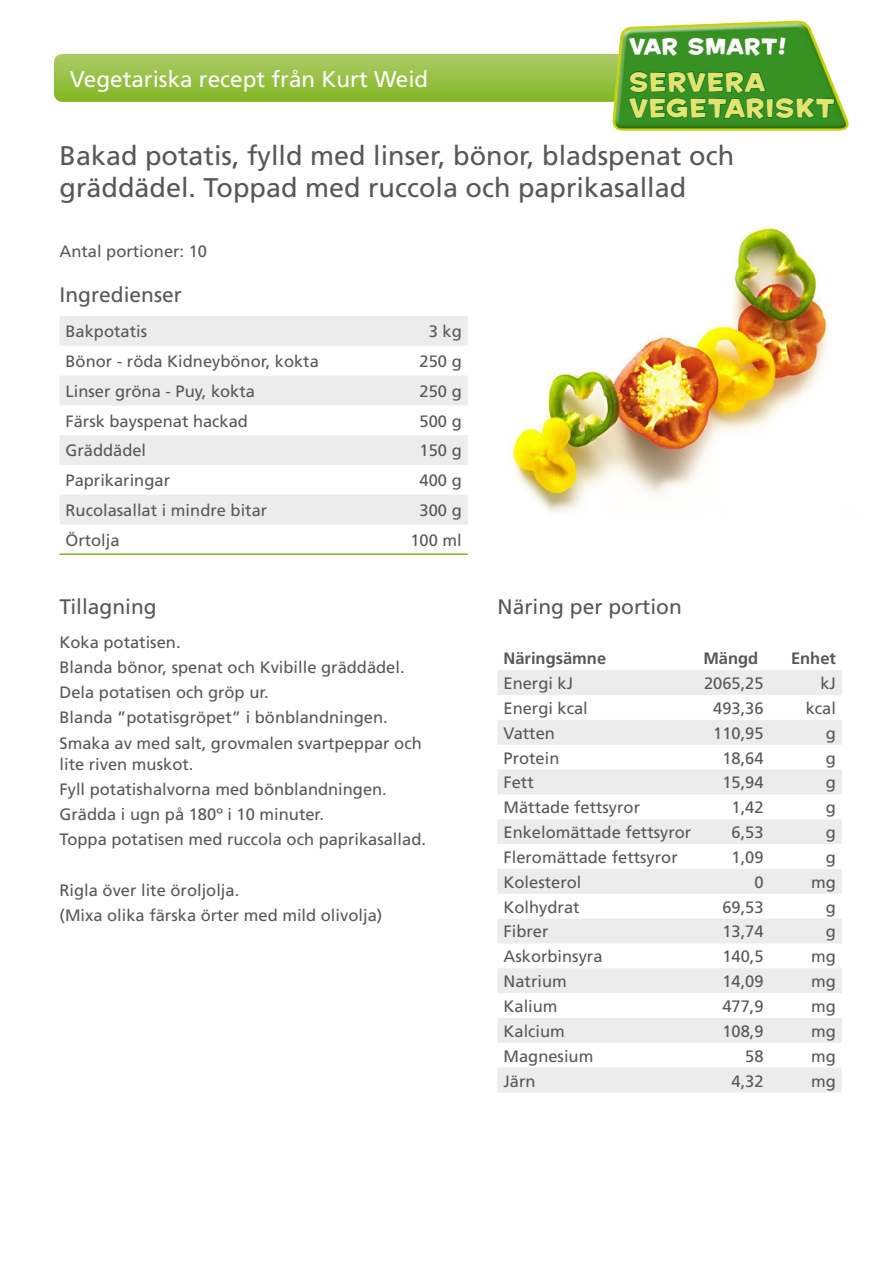
<style>
.page{position:relative;width:893px;height:1263px;background:#fff}
.page>*{position:absolute;margin:0;border:0;box-sizing:border-box;transform-origin:0 0}
.t1{font:27px/32.4px "Frutiger";color:#58585a}
.t2{font:25.05px/26.2px "House A Rama Kingpin";letter-spacing:.06em;color:#e3e36e}
.t3{font:22.5px "Frutiger";color:#fff}
.t4{font:21.3px "House A Rama Kingpin";letter-spacing:.05em;color:#fff}
.t5{font:21px "Frutiger";color:#58585a}
.t6{font:16.5px/25.2px "Frutiger";color:#58585a}
.t7{font:700 16.5px "Frutiger";color:#58585a}
</style>
<div class="page">
<img style="left:511px;top:225px;width:319px;height:287px">
<svg style="left:60px;top:316px;width:408px;height:208px;fill:#ececed"></svg>
<hr style="left:60px;top:553px;width:344px;height:2px;background:#80b71b">
<hr style="left:404px;top:553px;width:64px;height:2px;background:#80b71b">
<div style="left:54px;top:54px;width:758px;height:48px;background:linear-gradient(to bottom,#adcc6a,#83b723);border-radius:9px"></div>
<svg style="left:498px;top:670px;width:344px;height:422px;fill:#ececed"></svg>
<img style="left:612px;top:20px;width:237px;height:111px">
<svg style="left:627px;top:64px;width:208px;height:67px;background:#378d24"></svg>
<h3 class="t3" style="left:70px;top:66px;width:360px">Vegetariska recept från Kurt Weid</h3>
<p class="t4" style="left:629px;top:32px;width:158px">VAR SMART!</p>
<h2 class="t2" style="left:629px;top:68px;width:207px">SERVERA<br>VEGETARISKT</h2>
<h1 class="t1" style="left:60px;top:139px;width:676px">Bakad potatis, fylld med linser, bönor, bladspenat och gräddädel. Toppad med ruccola och paprikasallad</h1>
<p class="t6" style="left:60px;top:238px;width:149px">Antal portioner: 10</p>
<p class="t5" style="left:60px;top:282px;width:124px">Ingredienser</p>
<p class="t6" style="left:66px;top:319px;width:83px">Bakpotatis</p>
<p class="t6" style="left:429px;top:319px;width:35px">3 kg</p>
<p class="t6" style="left:66px;top:349px;width:255px">Bönor - röda Kidneybönor, kokta</p>
<p class="t6" style="left:420px;top:349px;width:44px">250 g</p>
<p class="t6" style="left:66px;top:378px;width:191px">Linser gröna - Puy, kokta</p>
<p class="t6" style="left:420px;top:378px;width:44px">250 g</p>
<p class="t6" style="left:66px;top:408px;width:184px">Färsk bayspenat hackad</p>
<p class="t6" style="left:420px;top:408px;width:44px">500 g</p>
<p class="t6" style="left:66px;top:438px;width:82px">Gräddädel</p>
<p class="t6" style="left:420px;top:438px;width:44px">150 g</p>
<p class="t6" style="left:66px;top:468px;width:106px">Paprikaringar</p>
<p class="t6" style="left:420px;top:468px;width:44px">400 g</p>
<p class="t6" style="left:66px;top:497px;width:203px">Rucolasallat i mindre bitar</p>
<p class="t6" style="left:420px;top:497px;width:44px">300 g</p>
<p class="t6" style="left:66px;top:527px;width:56px">Örtolja</p>
<p class="t6" style="left:410px;top:527px;width:53px">100 ml</p>
<p class="t5" style="left:60px;top:594px;width:99px">Tillagning</p>
<p class="t6" style="left:60px;top:629px;width:364px">Koka potatisen.<br>Blanda bönor, spenat och Kvibille gräddädel.<br>Dela potatisen och gröp ur.<br>Blanda ”potatisgröpet” i bönblandningen.<br>Smaka av med salt, grovmalen svartpeppar och</p>
<p class="t6" style="left:60px;top:751px;width:368px">lite riven muskot.<br>Fyll potatishalvorna med bönblandningen.<br>Grädda i ugn på 180º i 10 minuter.<br>Toppa potatisen med ruccola och paprikasallad.</p>
<p class="t6" style="left:60px;top:877px;width:324px">Rigla över lite öroljolja.<br>(Mixa olika färska örter med mild olivolja)</p>
<p class="t5" style="left:497px;top:594px;width:186px">Näring per portion</p>
<p class="t7" style="left:503px;top:649px;width:104px">Näringsämne</p>
<p class="t7" style="left:703px;top:649px;width:56px">Mängd</p>
<p class="t7" style="left:791px;top:649px;width:46px">Enhet</p>
<p class="t6" style="left:503px;top:670px;width:71px">Energi kJ</p>
<p class="t6" style="left:704px;top:670px;width:61px">2065,25</p>
<p class="t6" style="left:820px;top:670px;width:17px">kJ</p>
<p class="t6" style="left:503px;top:695px;width:86px">Energi kcal</p>
<p class="t6" style="left:713px;top:695px;width:52px">493,36</p>
<p class="t6" style="left:806px;top:695px;width:32px">kcal</p>
<p class="t6" style="left:503px;top:720px;width:53px">Vatten</p>
<p class="t6" style="left:713px;top:720px;width:52px">110,95</p>
<p class="t6" style="left:826px;top:720px;width:12px">g</p>
<p class="t6" style="left:503px;top:745px;width:57px">Protein</p>
<p class="t6" style="left:722px;top:745px;width:43px">18,64</p>
<p class="t6" style="left:826px;top:745px;width:12px">g</p>
<p class="t6" style="left:503px;top:770px;width:32px">Fett</p>
<p class="t6" style="left:722px;top:770px;width:43px">15,94</p>
<p class="t6" style="left:826px;top:770px;width:12px">g</p>
<p class="t6" style="left:503px;top:795px;width:138px">Mättade fettsyror</p>
<p class="t6" style="left:731px;top:795px;width:34px">1,42</p>
<p class="t6" style="left:826px;top:795px;width:12px">g</p>
<p class="t6" style="left:503px;top:820px;width:189px">Enkelomättade fettsyror</p>
<p class="t6" style="left:731px;top:820px;width:34px">6,53</p>
<p class="t6" style="left:826px;top:820px;width:12px">g</p>
<p class="t6" style="left:503px;top:844px;width:176px">Fleromättade fettsyror</p>
<p class="t6" style="left:731px;top:844px;width:34px">1,09</p>
<p class="t6" style="left:826px;top:844px;width:12px">g</p>
<p class="t6" style="left:503px;top:869px;width:79px">Kolesterol</p>
<p class="t6" style="left:754px;top:869px;width:11px">0</p>
<p class="t6" style="left:811px;top:869px;width:26px">mg</p>
<p class="t6" style="left:503px;top:894px;width:78px">Kolhydrat</p>
<p class="t6" style="left:722px;top:894px;width:43px">69,53</p>
<p class="t6" style="left:826px;top:894px;width:12px">g</p>
<p class="t6" style="left:503px;top:919px;width:46px">Fibrer</p>
<p class="t6" style="left:722px;top:919px;width:43px">13,74</p>
<p class="t6" style="left:826px;top:919px;width:12px">g</p>
<p class="t6" style="left:503px;top:944px;width:101px">Askorbinsyra</p>
<p class="t6" style="left:722px;top:944px;width:43px">140,5</p>
<p class="t6" style="left:811px;top:944px;width:26px">mg</p>
<p class="t6" style="left:503px;top:969px;width:65px">Natrium</p>
<p class="t6" style="left:722px;top:969px;width:43px">14,09</p>
<p class="t6" style="left:811px;top:969px;width:26px">mg</p>
<p class="t6" style="left:503px;top:993px;width:56px">Kalium</p>
<p class="t6" style="left:722px;top:993px;width:43px">477,9</p>
<p class="t6" style="left:811px;top:993px;width:26px">mg</p>
<p class="t6" style="left:503px;top:1018px;width:63px">Kalcium</p>
<p class="t6" style="left:722px;top:1018px;width:43px">108,9</p>
<p class="t6" style="left:811px;top:1018px;width:26px">mg</p>
<p class="t6" style="left:503px;top:1043px;width:91px">Magnesium</p>
<p class="t6" style="left:745px;top:1043px;width:20px">58</p>
<p class="t6" style="left:811px;top:1043px;width:26px">mg</p>
<p class="t6" style="left:503px;top:1068px;width:34px">Järn</p>
<p class="t6" style="left:731px;top:1068px;width:34px">4,32</p>
<p class="t6" style="left:811px;top:1068px;width:26px">mg</p>
</div>
